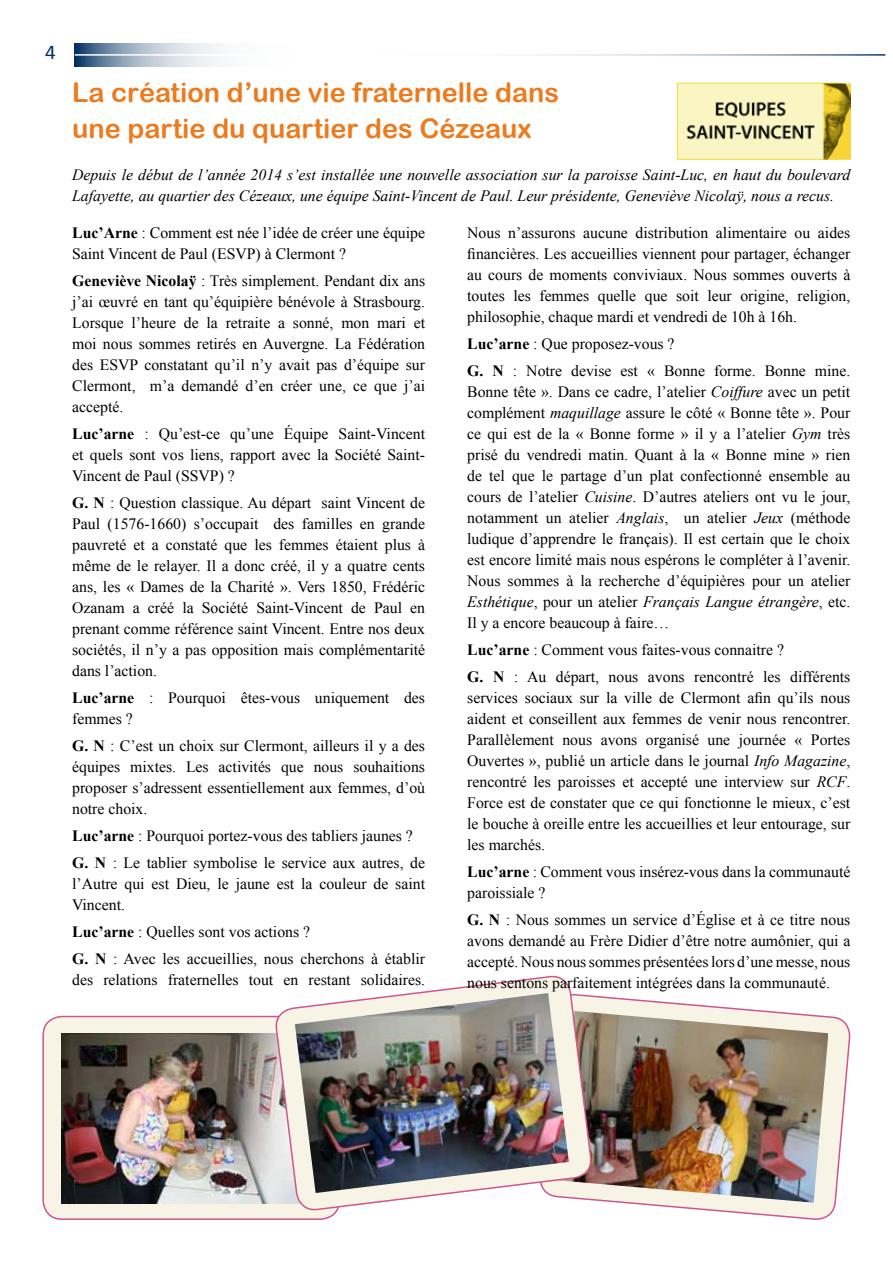
<style>
.page{position:relative;width:893px;height:1263px;background:#fff}
.page>*{position:absolute;margin:0;border:0;box-sizing:border-box;transform-origin:0 0}
.t1{font:27px/36px "Arial Rounded MT Bold";color:#ed7a1d}
.t2{font:21px "Calibri";color:#002f60}
.t3{font:15.75px/21px "Times New Roman";color:#000}
.t4{font:italic 15.75px/21px "Times New Roman";color:#000}
.s1{font-weight:700}
.s2{font-style:italic}
</style>
<div class="page">
<svg style="left:75px;top:43px;width:146px;height:24px;background:#a5b6c7"></svg>
<hr style="left:75px;top:54px;width:810px;height:2px;background:#fff">
<svg style="left:593px;top:995px;width:258px;height:225px"></svg>
<img style="left:593px;top:1011px;width:235px;height:192px">
<img style="left:678px;top:82px;width:172px;height:78px">
<div style="left:43px;top:1016px;width:296px;height:203px;background:#f7f4e6;border-radius:19px"></div>
<div style="left:42px;top:1016px;width:298px;height:204px;border:2px solid #cf568b;border-radius:19px"></div>
<img style="left:62px;top:1034px;width:212px;height:170px">
<svg style="left:274px;top:975px;width:319px;height:237px"></svg>
<img style="left:295px;top:993px;width:274px;height:200px">
<h2 class="t2" style="left:45px;top:39px;width:12px">4</h2>
<h1 class="t1" style="left:72px;top:74px;width:488px">La création d’une vie fraternelle dans une partie du quartier des Cézeaux</h1>
<p class="t4" style="left:72px;top:164px;width:780px">Depuis le début de l’année 2014 s’est installée une nouvelle association sur la paroisse Saint-Luc, en haut du boulevard<br>Lafayette, au quartier des Cézeaux, une équipe Saint-Vincent de Paul. Leur présidente, Geneviève Nicolaÿ, nous a recus.</p>
<p class="t3" style="left:467px;top:222px;width:385px;text-align:justify">Nous n’assurons aucune distribution alimentaire ou aides financières. Les accueillies viennent pour partager, échanger au cours de moments conviviaux. Nous sommes ouverts à toutes les femmes quelle que soit leur origine, religion, philosophie, chaque mardi et vendredi de 10h à 16h.</p>
<p class="t3" style="left:467px;top:330px;width:385px;line-height:27px"><span class="s1">Luc’arne</span> : Que proposez-vous ?<br><span class="s1">G. N</span> : Notre devise est « Bonne forme. Bonne mine.</p>
<p class="t3" style="left:467px;top:381px;width:385px;text-align:justify">Bonne tête ». Dans ce cadre, l’atelier <span class="s2">Coiffure</span> avec un petit complément <span class="s2">maquillage</span> assure le côté « Bonne tête ». Pour ce qui est de la « Bonne forme » il y a l’atelier <span class="s2">Gym</span> très prisé du vendredi matin. Quant à la « Bonne mine » rien de tel que le partage d’un plat confectionné ensemble au cours de l’atelier <span class="s2">Cuisine</span>. D’autres ateliers ont vu le jour, notamment un atelier <span class="s2">Anglais</span>, un atelier <span class="s2">Jeux</span> (méthode ludique d’apprendre le français). Il est certain que le choix est encore limité mais nous espérons le compléter à l’avenir.<br>Nous sommes à la recherche d’équipières pour un atelier <span class="s2">Esthétique</span>, pour un atelier <span class="s2">Français Langue étrangère</span>, etc.<br>Il y a encore beaucoup à faire…</p>
<p class="t3" style="left:467px;top:636px;width:385px;line-height:27px"><span class="s1">Luc’arne</span> : Comment vous faites-vous connaitre ?<br><span class="s1">G. N</span> : Au départ, nous avons rencontré les différents</p>
<p class="t3" style="left:467px;top:687px;width:385px;text-align:justify">services sociaux sur la ville de Clermont afin qu’ils nous aident et conseillent aux femmes de venir nous rencontrer.<br>Parallèlement nous avons organisé une journée « Portes Ouvertes », publié un article dans le journal <span class="s2">Info Magazine</span>, rencontré les paroisses et accepté une interview sur <span class="s2">RCF</span>.<br>Force est de constater que ce qui fonctionne le mieux, c’est le bouche à oreille entre les accueillies et leur entourage, sur les marchés.</p>
<p class="t3" style="left:467px;top:861px;width:385px"><span class="s1">Luc’arne</span> : Comment vous insérez-vous dans la communauté paroissiale ?</p>
<p class="t3" style="left:467px;top:908px;width:385px;text-align:justify"><span class="s1">G. N</span> : Nous sommes un service d’Église et à ce titre nous avons demandé au Frère Didier d’être notre aumônier, qui a accepté. Nous nous sommes présentées lors d’une messe, nous nous sentons parfaitement intégrées dans la communauté.</p>
<p class="t3" style="left:72px;top:222px;width:354px"><span class="s1">Luc’Arne</span> : Comment est née l’idée de créer une équipe<br>Saint Vincent de Paul (ESVP) à Clermont ?</p>
<p class="t3" style="left:72px;top:270px;width:354px;text-align:justify"><span class="s1">Geneviève Nicolaÿ</span> : Très simplement. Pendant dix ans j’ai œuvré en tant qu’équipière bénévole à Strasbourg.<br>Lorsque l’heure de la retraite a sonné, mon mari et moi nous sommes retirés en Auvergne. La Fédération des ESVP constatant qu’il n’y avait pas d’équipe sur Clermont, m’a demandé d’en créer une, ce que j’ai accepté.</p>
<p class="t3" style="left:72px;top:423px;width:354px;text-align:justify"><span class="s1">Luc’arne</span> : Qu’est-ce qu’une Équipe Saint-Vincent et quels sont vos liens, rapport avec la Société Saint-Vincent de Paul (SSVP) ?</p>
<p class="t3" style="left:72px;top:492px;width:354px;text-align:justify"><span class="s1">G. N</span> : Question classique. Au départ saint Vincent de Paul (1576-1660) s’occupait des familles en grande pauvreté et a constaté que les femmes étaient plus à même de le relayer. Il a donc créé, il y a quatre cents ans, les « Dames de la Charité ». Vers 1850, Frédéric Ozanam a créé la Société Saint-Vincent de Paul en prenant comme référence saint Vincent. Entre nos deux sociétés, il n’y a pas opposition mais complémentarité dans l’action.</p>
<p class="t3" style="left:72px;top:687px;width:354px"><span class="s1">Luc’arne</span> : Pourquoi êtes-vous uniquement des femmes ?</p>
<p class="t3" style="left:72px;top:735px;width:354px;text-align:justify"><span class="s1">G. N</span> : C’est un choix sur Clermont, ailleurs il y a des équipes mixtes. Les activités que nous souhaitions proposer s’adressent essentiellement aux femmes, d’où notre choix.</p>
<p class="t3" style="left:72px;top:822px;width:354px;line-height:27px"><span class="s1">Luc’arne</span> : Pourquoi portez-vous des tabliers jaunes ?<br><span class="s1">G. N</span> : Le tablier symbolise le service aux autres, de</p>
<p class="t3" style="left:72px;top:873px;width:354px">l’Autre qui est Dieu, le jaune est la couleur de saint<br>Vincent.</p>
<p class="t3" style="left:72px;top:918px;width:354px;line-height:27px"><span class="s1">Luc’arne</span> : Quelles sont vos actions ?<br><span class="s1">G. N</span> : Avec les accueillies, nous cherchons à établir</p>
<p class="t3" style="left:72px;top:969px;width:354px">des relations fraternelles tout en restant solidaires.</p>
</div>
